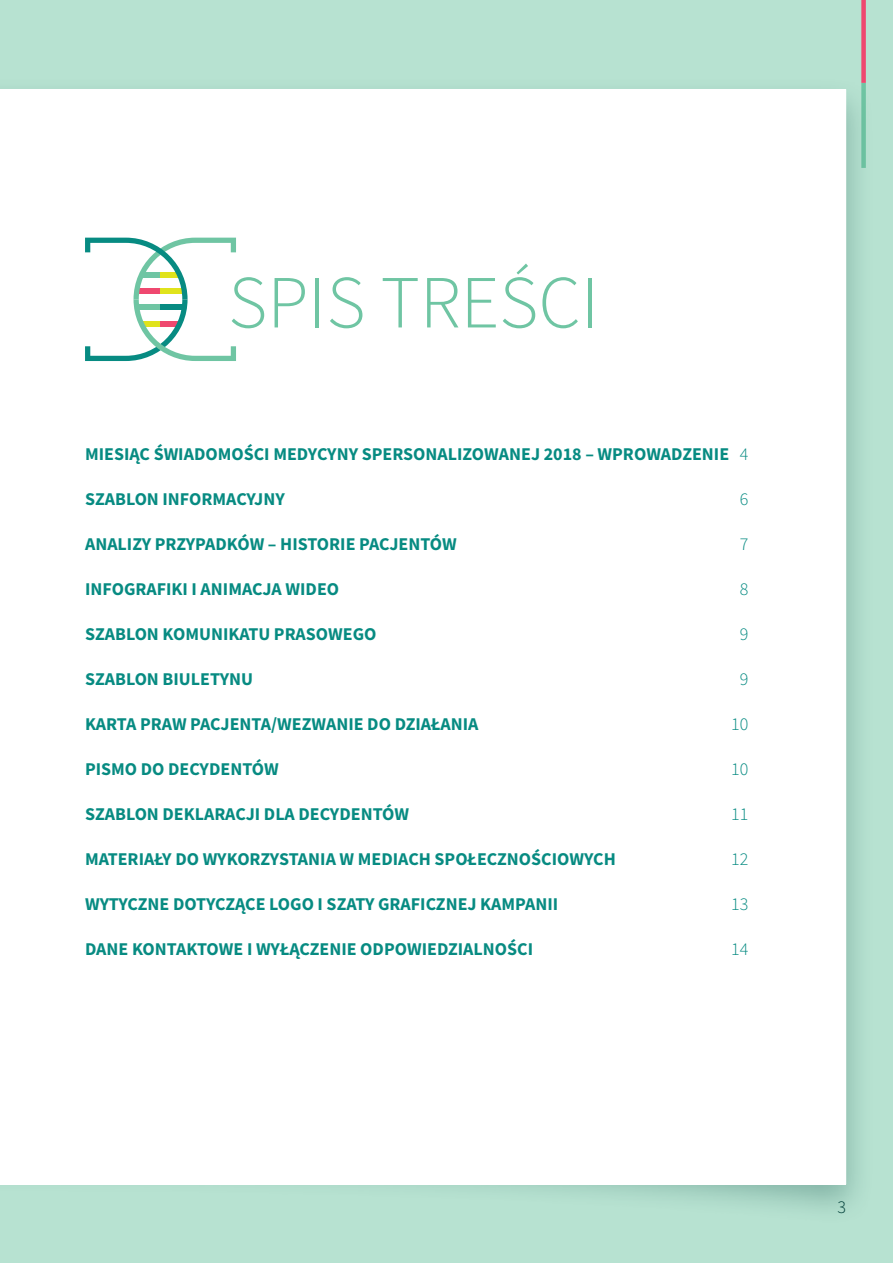
<style>
.page{position:relative;width:893px;height:1263px;background:#b7e2d1}
.page>*{position:absolute;margin:0;border:0;box-sizing:border-box;transform-origin:0 0}
.t1{font:300 75px "Source Sans Pro";color:#6fc5a3}
.t2{font:700 18px "Source Sans Pro";color:#078b82}
.t3{font:300 18px "Source Sans Pro";color:#078b82}
.t4{font:300 18px "Source Sans Pro";color:#003f39}
.s1{font-weight:300}
</style>
<div class="page">
<div style="left:861px;top:0;width:5px;height:83px;background:#ef486f"></div>
<div style="left:0;top:76px;width:875px;height:1150px;background:#003f39;opacity:.3"></div>
<div style="left:0;top:89px;width:846px;height:1095px;background:#fff"></div>
<svg style="left:85px;top:238px;width:151px;height:123px"></svg>
<p class="t1" style="left:228px;top:257px;width:372px">SPIS TREŚCI</p>
<p class="t2" style="left:85px;top:442px;width:665px">MIESIĄC ŚWIADOMOŚCI MEDYCYNY SPERSONALIZOWANEJ 2018 – WPROWADZENIE <span class="s1">4</span></p>
<p class="t2" style="left:85px;top:487px;width:201px">SZABLON INFORMACYJNY</p>
<p class="t3" style="left:740px;top:488px;width:10px">6</p>
<p class="t2" style="left:85px;top:532px;width:373px">ANALIZY PRZYPADKÓW – HISTORIE PACJENTÓW</p>
<p class="t3" style="left:740px;top:533px;width:10px">7</p>
<p class="t2" style="left:85px;top:577px;width:256px">INFOGRAFIKI I ANIMACJA WIDEO</p>
<p class="t3" style="left:740px;top:578px;width:10px">8</p>
<p class="t2" style="left:85px;top:622px;width:293px">SZABLON KOMUNIKATU PRASOWEGO</p>
<p class="t3" style="left:740px;top:623px;width:10px">9</p>
<p class="t2" style="left:85px;top:667px;width:170px">SZABLON BIULETYNU</p>
<p class="t3" style="left:740px;top:668px;width:10px">9</p>
<p class="t2" style="left:85px;top:712px;width:395px">KARTA PRAW PACJENTA/WEZWANIE DO DZIAŁANIA</p>
<p class="t3" style="left:731px;top:713px;width:19px">10</p>
<p class="t2" style="left:85px;top:757px;width:195px">PISMO DO DECYDENTÓW</p>
<p class="t3" style="left:731px;top:758px;width:19px">10</p>
<p class="t2" style="left:85px;top:802px;width:326px">SZABLON DEKLARACJI DLA DECYDENTÓW</p>
<p class="t3" style="left:731px;top:803px;width:19px">11</p>
<p class="t2" style="left:85px;top:847px;width:532px">MATERIAŁY DO WYKORZYSTANIA W MEDIACH SPOŁECZNOŚCIOWYCH</p>
<p class="t3" style="left:731px;top:848px;width:19px">12</p>
<p class="t2" style="left:85px;top:892px;width:475px">WYTYCZNE DOTYCZĄCE LOGO I SZATY GRAFICZNEJ KAMPANII</p>
<p class="t3" style="left:731px;top:893px;width:19px">13</p>
<p class="t2" style="left:85px;top:937px;width:449px">DANE KONTAKTOWE I WYŁĄCZENIE ODPOWIEDZIALNOŚCI</p>
<p class="t3" style="left:731px;top:938px;width:19px">14</p>
<p class="t4" style="left:838px;top:1196px;width:10px">3</p>
</div>
